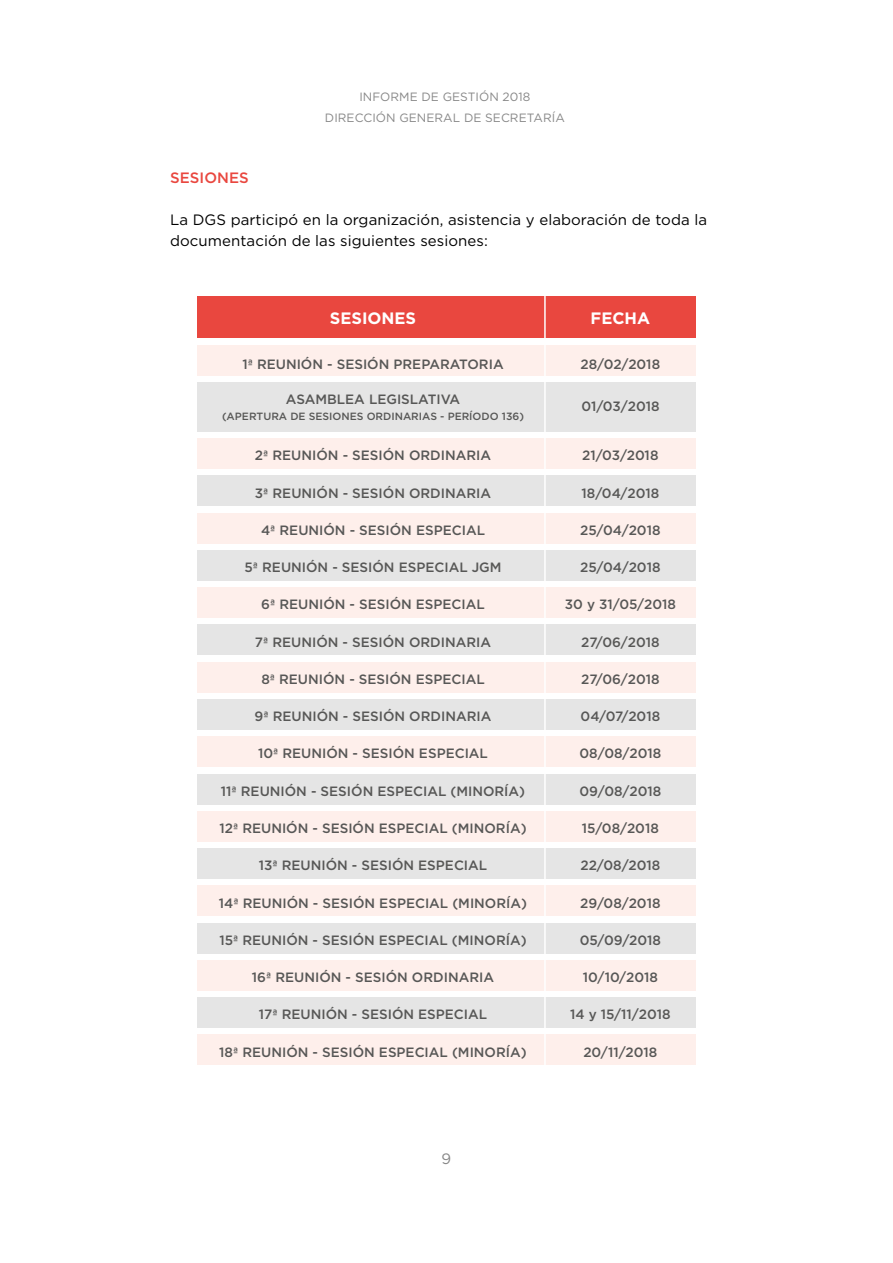
<style>
.page{position:relative;width:893px;height:1263px;background:#fff}
.page>*{position:absolute;margin:0;border:0;box-sizing:border-box;transform-origin:0 0}
.t1{font:700 16.5px "Gotham";color:#fff}
.t2{font:15px/21px "Gotham";letter-spacing:.005em;color:#000}
.t3{font:500 15px "Gotham";letter-spacing:.005em;color:#e9473f}
.t4{font:15px "Gotham";color:#878787}
.t5{font:500 13.5px "Gotham";color:#575756}
.t6{font:12px/21px "Gotham";letter-spacing:.005em;color:#878787;text-align:center}
.t7{font:500 10.5px "Gotham";color:#575756}
</style>
<div class="page">
<div style="left:197px;top:296px;width:499px;height:41px;background:#e9473f"></div>
<div style="left:197px;top:345px;width:499px;height:31px;background:#feefeb"></div>
<div style="left:197px;top:438px;width:499px;height:31px;background:#feefeb"></div>
<div style="left:197px;top:383px;width:499px;height:49px;background:#e5e5e5"></div>
<div style="left:197px;top:475px;width:499px;height:31px;background:#e5e5e5"></div>
<div style="left:197px;top:513px;width:499px;height:30px;background:#feefeb"></div>
<div style="left:197px;top:550px;width:499px;height:31px;background:#e5e5e5"></div>
<div style="left:197px;top:587px;width:499px;height:31px;background:#feefeb"></div>
<div style="left:197px;top:624px;width:499px;height:31px;background:#e5e5e5"></div>
<div style="left:197px;top:662px;width:499px;height:31px;background:#feefeb"></div>
<div style="left:197px;top:699px;width:499px;height:31px;background:#e5e5e5"></div>
<div style="left:197px;top:736px;width:499px;height:31px;background:#feefeb"></div>
<div style="left:197px;top:774px;width:499px;height:30px;background:#e5e5e5"></div>
<div style="left:197px;top:811px;width:499px;height:31px;background:#feefeb"></div>
<div style="left:197px;top:848px;width:499px;height:31px;background:#e5e5e5"></div>
<div style="left:197px;top:885px;width:499px;height:31px;background:#feefeb"></div>
<div style="left:197px;top:923px;width:499px;height:30px;background:#e5e5e5"></div>
<div style="left:197px;top:960px;width:499px;height:31px;background:#feefeb"></div>
<div style="left:197px;top:997px;width:499px;height:31px;background:#e5e5e5"></div>
<div style="left:197px;top:1034px;width:499px;height:31px;background:#feefeb"></div>
<hr style="left:544px;top:296px;width:2px;height:769px;background:#fff">
<p class="t6" style="left:325px;top:86px;width:241px">INFORME DE GESTIÓN 2018<br>DIRECCIÓN GENERAL DE SECRETARÍA</p>
<p class="t3" style="left:170px;top:167px;width:80px">SESIONES</p>
<p class="t2" style="left:170px;top:209px;width:538px">La DGS participó en la organización, asistencia y elaboración de toda la documentación de las siguientes sesiones:</p>
<p class="t1" style="left:330px;top:307px;width:88px">SESIONES</p>
<p class="t5" style="left:242px;top:355px;width:263px">1ª REUNIÓN - SESIÓN PREPARATORIA</p>
<p class="t5" style="left:286px;top:390px;width:176px">ASAMBLEA LEGISLATIVA</p>
<p class="t7" style="left:222px;top:410px;width:303px">(APERTURA DE SESIONES ORDINARIAS - PERÍODO 136)</p>
<p class="t5" style="left:255px;top:447px;width:238px">2ª REUNIÓN - SESIÓN ORDINARIA</p>
<p class="t5" style="left:255px;top:484px;width:238px">3ª REUNIÓN - SESIÓN ORDINARIA</p>
<p class="t5" style="left:261px;top:521px;width:225px">4ª REUNIÓN - SESIÓN ESPECIAL</p>
<p class="t5" style="left:244px;top:558px;width:259px">5ª REUNIÓN - SESIÓN ESPECIAL JGM</p>
<p class="t5" style="left:261px;top:596px;width:225px">6ª REUNIÓN - SESIÓN ESPECIAL</p>
<p class="t5" style="left:255px;top:633px;width:238px">7ª REUNIÓN - SESIÓN ORDINARIA</p>
<p class="t5" style="left:261px;top:670px;width:225px">8ª REUNIÓN - SESIÓN ESPECIAL</p>
<p class="t5" style="left:255px;top:707px;width:238px">9ª REUNIÓN - SESIÓN ORDINARIA</p>
<p class="t5" style="left:258px;top:745px;width:231px">10ª REUNIÓN - SESIÓN ESPECIAL</p>
<p class="t5" style="left:221px;top:782px;width:306px">11ª REUNIÓN - SESIÓN ESPECIAL (MINORÍA)</p>
<p class="t5" style="left:219px;top:819px;width:309px">12ª REUNIÓN - SESIÓN ESPECIAL (MINORÍA)</p>
<p class="t5" style="left:259px;top:857px;width:230px">13ª REUNIÓN - SESIÓN ESPECIAL</p>
<p class="t5" style="left:219px;top:894px;width:310px">14ª REUNIÓN - SESIÓN ESPECIAL (MINORÍA)</p>
<p class="t5" style="left:219px;top:931px;width:309px">15ª REUNIÓN - SESIÓN ESPECIAL (MINORÍA)</p>
<p class="t5" style="left:252px;top:968px;width:244px">16ª REUNIÓN - SESIÓN ORDINARIA</p>
<p class="t5" style="left:259px;top:1006px;width:230px">17ª REUNIÓN - SESIÓN ESPECIAL</p>
<p class="t5" style="left:219px;top:1043px;width:309px">18ª REUNIÓN - SESIÓN ESPECIAL (MINORÍA)</p>
<p class="t4" style="left:442px;top:1149px;width:11px">9</p>
<p class="t1" style="left:591px;top:307px;width:61px">FECHA</p>
<p class="t5" style="left:580px;top:355px;width:81px">28/02/2018</p>
<p class="t5" style="left:581px;top:397px;width:80px">01/03/2018</p>
<p class="t5" style="left:582px;top:447px;width:78px">21/03/2018</p>
<p class="t5" style="left:581px;top:484px;width:79px">18/04/2018</p>
<p class="t5" style="left:580px;top:521px;width:82px">25/04/2018</p>
<p class="t5" style="left:580px;top:558px;width:82px">25/04/2018</p>
<p class="t5" style="left:565px;top:596px;width:113px">30 y 31/05/2018</p>
<p class="t5" style="left:581px;top:633px;width:80px">27/06/2018</p>
<p class="t5" style="left:581px;top:670px;width:80px">27/06/2018</p>
<p class="t5" style="left:581px;top:707px;width:81px">04/07/2018</p>
<p class="t5" style="left:579px;top:745px;width:83px">08/08/2018</p>
<p class="t5" style="left:579px;top:782px;width:83px">09/08/2018</p>
<p class="t5" style="left:582px;top:819px;width:78px">15/08/2018</p>
<p class="t5" style="left:580px;top:857px;width:82px">22/08/2018</p>
<p class="t5" style="left:580px;top:894px;width:82px">29/08/2018</p>
<p class="t5" style="left:580px;top:931px;width:83px">05/09/2018</p>
<p class="t5" style="left:583px;top:968px;width:77px">10/10/2018</p>
<p class="t5" style="left:570px;top:1006px;width:102px">14 y 15/11/2018</p>
<p class="t5" style="left:583px;top:1043px;width:76px">20/11/2018</p>
</div>
